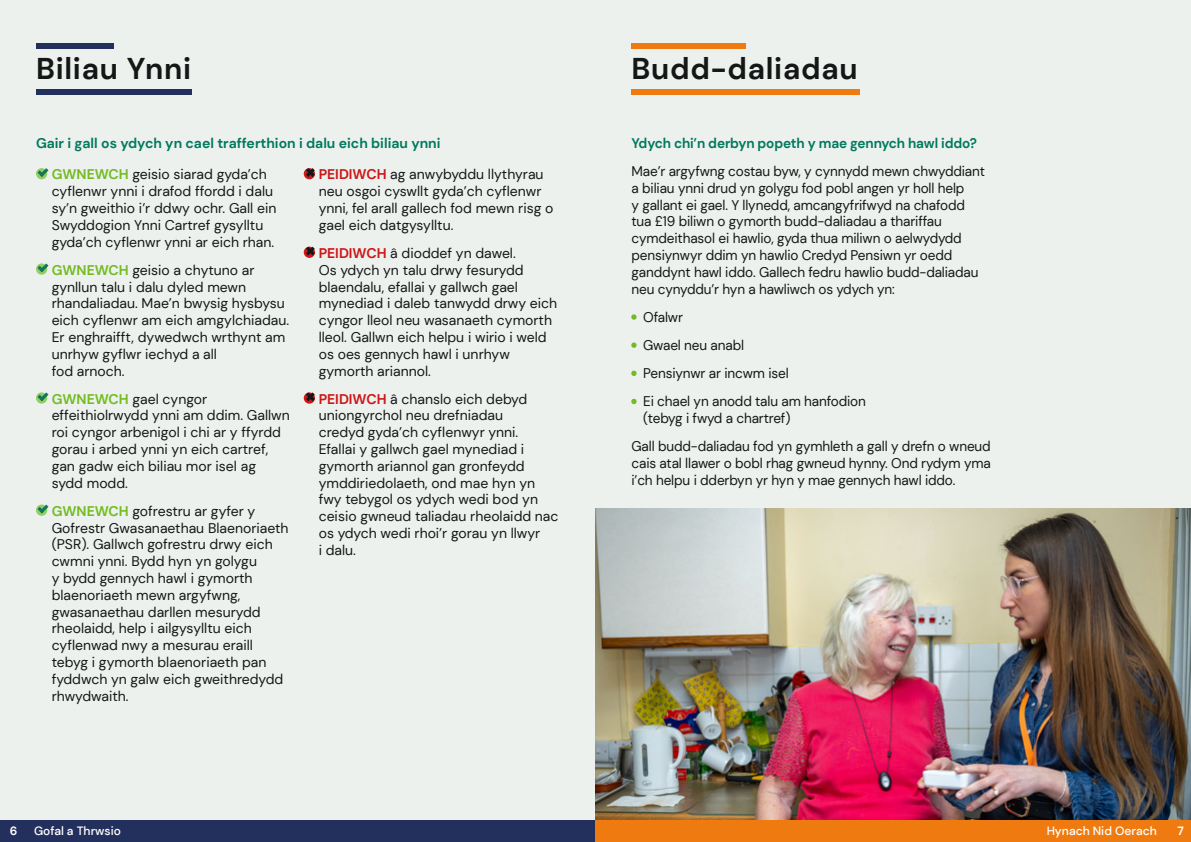
<style>
.page{position:relative;width:1191px;height:842px;background:#edf1ee}
.page>*{position:absolute;margin:0;border:0;box-sizing:border-box;transform-origin:0 0}
.t1{font:700 30px "DM Sans";letter-spacing:.025em;color:#151616}
.t2{font:14px/16.8px "DM Sans";color:#151616}
.t3{font:700 14px "DM Sans";color:#00795d}
.t4{font:500 12px "DM Sans";color:#fff}
.t5{font:700 12px "DM Sans";color:#fff}
.s1{font-weight:700;color:#74bb23}
.s2{font-weight:700;color:#cd1719}
.s3{color:#74bb23}
</style>
<div class="page">
<img style="left:595px;top:509px;width:596px;height:311px">
<div style="left:0;top:820px;width:595px;height:22px;background:#23305d"></div>
<div style="left:595px;top:820px;width:596px;height:22px;background:#ef7b10"></div>
<div style="left:36px;top:44px;width:78px;height:5px;background:#23305d"></div>
<div style="left:36px;top:89px;width:155px;height:6px;background:#23305d"></div>
<div style="left:36px;top:168px;width:11px;height:11px;background:#96cc63;border-radius:50%"></div>
<svg style="left:37px;top:168px;width:11px;height:9px"></svg>
<svg style="left:36px;top:263px;width:11px;height:12px"></svg>
<svg style="left:37px;top:263px;width:11px;height:9px"></svg>
<svg style="left:36px;top:392px;width:11px;height:12px"></svg>
<svg style="left:37px;top:392px;width:11px;height:9px"></svg>
<svg style="left:36px;top:505px;width:11px;height:11px"></svg>
<svg style="left:37px;top:505px;width:11px;height:8px"></svg>
<div style="left:304px;top:168px;width:11px;height:11px;background:#cd1719;border-radius:50%"></div>
<svg style="left:306px;top:168px;width:9px;height:9px"></svg>
<svg style="left:304px;top:247px;width:11px;height:11px"></svg>
<svg style="left:306px;top:247px;width:9px;height:8px"></svg>
<svg style="left:304px;top:392px;width:11px;height:12px"></svg>
<svg style="left:306px;top:392px;width:9px;height:9px"></svg>
<div style="left:631px;top:44px;width:114px;height:5px;background:#ef7b10"></div>
<div style="left:631px;top:89px;width:228px;height:6px;background:#ef7b10"></div>
<h1 class="t1" style="left:36px;top:50px;width:157px">Biliau Ynni</h1>
<p class="t3" style="left:36px;top:134px;width:406px">Gair i gall os ydych yn cael trafferthion i dalu eich biliau ynni</p>
<p class="t2" style="left:52px;top:166px;width:226px"><span class="s1">GWNEWCH</span> geisio siarad gyda’ch cyflenwr ynni i drafod ffordd i dalu sy’n gweithio i’r ddwy ochr. Gall ein Swyddogion Ynni Cartref gysylltu gyda’ch cyflenwr ynni ar eich rhan.</p>
<p class="t2" style="left:52px;top:261px;width:239px"><span class="s1">GWNEWCH</span> geisio a chytuno ar gynllun talu i dalu dyled mewn rhandaliadau. Mae’n bwysig hysbysu eich cyflenwr am eich amgylchiadau.<br>Er enghraifft, dywedwch wrthynt am unrhyw gyflwr iechyd a all<br>fod arnoch.</p>
<p class="t2" style="left:52px;top:390px;width:240px"><span class="s1">GWNEWCH</span> gael cyngor effeithiolrwydd ynni am ddim. Gallwn roi cyngor arbenigol i chi ar y ffyrdd gorau i arbed ynni yn eich cartref, gan gadw eich biliau mor isel ag sydd modd.</p>
<p class="t2" style="left:52px;top:502px;width:238px"><span class="s1">GWNEWCH</span> gofrestru ar gyfer y<br>Gofrestr Gwasanaethau Blaenoriaeth (PSR). Gallwch gofrestru drwy eich cwmni ynni. Bydd hyn yn golygu<br>y bydd gennych hawl i gymorth blaenoriaeth mewn argyfwng, gwasanaethau darllen mesurydd rheolaidd, help i ailgysylltu eich cyflenwad nwy a mesurau eraill tebyg i gymorth blaenoriaeth pan fyddwch yn galw eich gweithredydd rhwydwaith.</p>
<p class="t2" style="left:319px;top:166px;width:236px"><span class="s2">PEIDIWCH</span> ag anwybyddu llythyrau neu osgoi cyswllt gyda’ch cyflenwr ynni, fel arall gallech fod mewn risg o gael eich datgysylltu.</p>
<p class="t2" style="left:319px;top:245px;width:240px"><span class="s2">PEIDIWCH</span> â dioddef yn dawel.<br>Os ydych yn talu drwy fesurydd blaendalu, efallai y gallwch gael mynediad i daleb tanwydd drwy eich cyngor lleol neu wasanaeth cymorth lleol. Gallwn eich helpu i wirio i weld os oes gennych hawl i unrhyw gymorth ariannol.</p>
<p class="t2" style="left:319px;top:390px;width:241px"><span class="s2">PEIDIWCH</span> â chanslo eich debyd uniongyrchol neu drefniadau<br>credyd gyda’ch cyflenwyr ynni.<br>Efallai y gallwch gael mynediad i gymorth ariannol gan gronfeydd ymddiriedolaeth, ond mae hyn yn fwy tebygol os ydych wedi bod yn ceisio gwneud taliadau rheolaidd nac os ydych wedi rhoi’r gorau yn llwyr<br>i dalu.</p>
<h1 class="t1" style="left:631px;top:50px;width:228px">Budd-daliadau</h1>
<p class="t3" style="left:631px;top:134px;width:347px">Ydych chi’n derbyn popeth y mae gennych hawl iddo?</p>
<p class="t2" style="left:631px;top:163px;width:355px">Mae’r argyfwng costau byw, y cynnydd mewn chwyddiant a biliau ynni drud yn golygu fod pobl angen yr holl help<br>y gallant ei gael. Y llynedd, amcangyfrifwyd na chafodd tua £19 biliwn o gymorth budd-daliadau a thariffau cymdeithasol ei hawlio, gyda thua miliwn o aelwydydd pensiynwyr ddim yn hawlio Credyd Pensiwn yr oedd ganddynt hawl iddo. Gallech fedru hawlio budd-daliadau neu cynyddu’r hyn a hawliwch os ydych yn:</p>
<p class="t2" style="left:631px;top:308px;width:53px"><span class="s3">•</span> Ofalwr</p>
<p class="t2" style="left:631px;top:336px;width:114px"><span class="s3">•</span> Gwael neu anabl</p>
<p class="t2" style="left:631px;top:365px;width:159px"><span class="s3">•</span> Pensiynwr ar incwm isel</p>
<p class="t2" style="left:643px;top:393px;width:224px;text-indent:-12px"><span class="s3">•</span> Ei chael yn anodd talu am hanfodion (tebyg i fwyd a chartref)</p>
<p class="t2" style="left:631px;top:438px;width:361px;text-align:justify">Gall budd-daliadau fod yn gymhleth a gall y drefn o wneud cais atal llawer o bobl rhag gwneud hynny. Ond rydym yma i’ch helpu i dderbyn yr hyn y mae gennych hawl iddo.</p>
<p class="t5" style="left:10px;top:823px;width:9px">6</p>
<p class="t4" style="left:34px;top:823px;width:88px">Gofal a Thrwsio</p>
<p class="t4" style="left:1046px;top:823px;width:112px">Hynach Nid Oerach</p>
<p class="t5" style="left:1177px;top:823px;width:8px">7</p>
</div>
